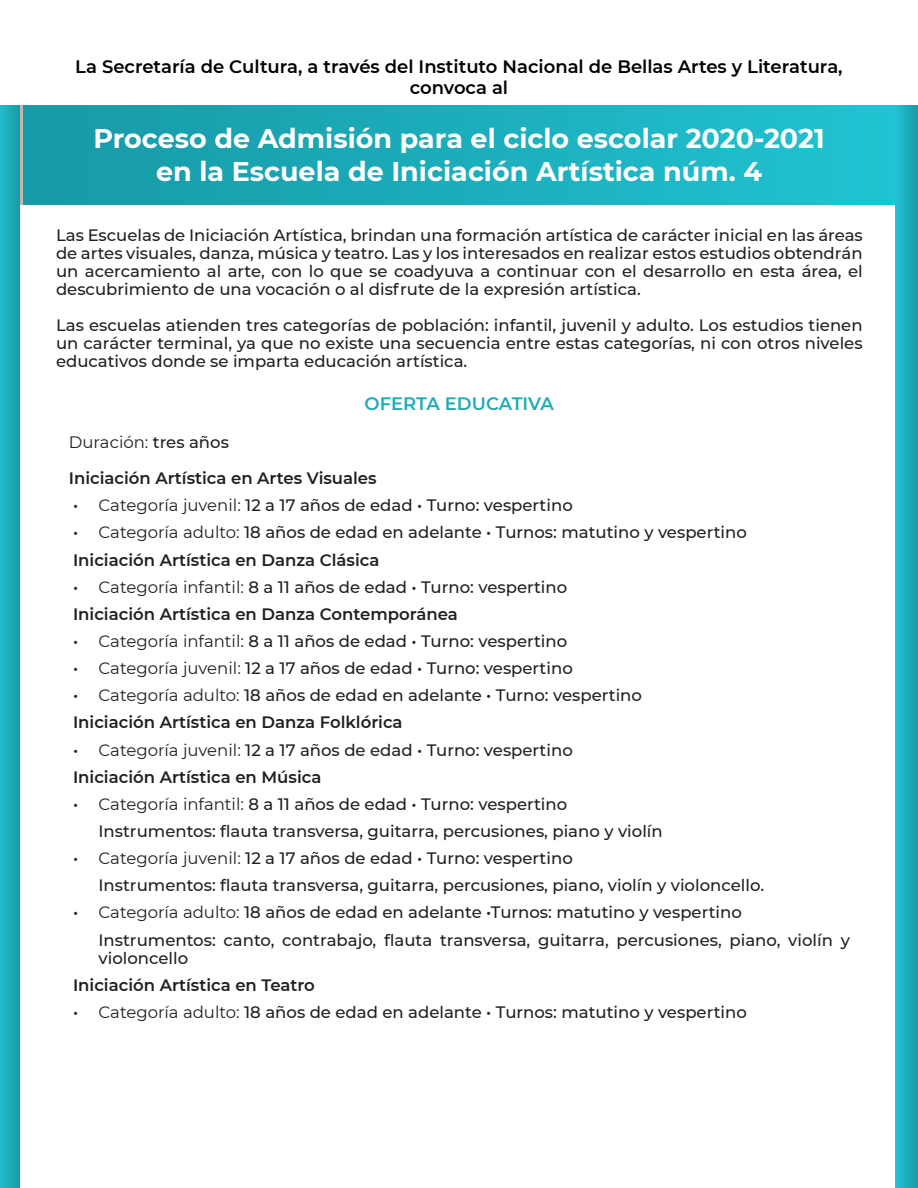
<style>
.page{position:relative;width:918px;height:1188px;background:#fff}
.page>*{position:absolute;margin:0;border:0;box-sizing:border-box;transform-origin:0 0}
.t1{font:700 27px "Montserrat";color:#fff}
.t2{font:600 18px "Montserrat";color:#000001}
.t3{font:600 18px "Montserrat";color:#1cacba}
.Body_Text{font:500 16.5px/18px "Montserrat";color:#231f20;text-align:justify}
.Body_Text-2{font:600 16.5px "Montserrat";color:#231f20}
.Body_Text-3{font:16.5px "Montserrat";color:#231f20}
.s1{font-weight:500}
.s2{font-weight:400}
</style>
<div class="page">
<div style="left:896px;top:105px;width:22px;height:1083px;background:linear-gradient(to right,#20c2d1,#199ca9)"></div>
<div style="left:19px;top:106px;width:877px;height:99px;background:linear-gradient(to right,#1999a5,#20c3d2)"></div>
<div style="left:0;top:106px;width:20px;height:1082px;background:linear-gradient(to right,#20bdcc,#199ca9)"></div>
<p class="t2" style="left:75px;top:54px;width:769px">La Secretaría de Cultura, a través del Instituto Nacional de Bellas Artes y Literatura,</p>
<p class="t2" style="left:410px;top:75px;width:100px">convoca al</p>
<p class="t1" style="left:93px;top:119px;width:733px">Proceso de Admisión para el ciclo escolar 2020-2021</p>
<p class="t1" style="left:156px;top:152px;width:607px">en la Escuela de Iniciación Artística núm. 4</p>
<p class="Body_Text" style="left:56px;top:226px;width:808px">Las Escuelas de Iniciación Artística, brindan una formación artística de carácter inicial en las áreas de artes visuales, danza, música y teatro. Las y los interesados en realizar estos estudios obtendrán un acercamiento al arte, con lo que se coadyuva a continuar con el desarrollo en esta área, el descubrimiento de una vocación o al disfrute de la expresión artística.</p>
<p class="Body_Text" style="left:56px;top:316px;width:808px">Las escuelas atienden tres categorías de población: infantil, juvenil y adulto. Los estudios tienen un carácter terminal, ya que no existe una secuencia entre estas categorías, ni con otros niveles educativos donde se imparta educación artística.</p>
<p class="t3" style="left:365px;top:391px;width:191px">OFERTA EDUCATIVA</p>
<p class="Body_Text-3" style="left:69px;top:431px;width:162px">Duración: <span class="s1">tres años</span></p>
<p class="Body_Text-2" style="left:69px;top:467px;width:309px">Iniciación Artística en Artes Visuales</p>
<p class="Body_Text" style="left:73px;top:496px;width:501px">• <span class="s2">Categoría juvenil:</span> 12 a 17 años de edad • Turno: vespertino</p>
<p class="Body_Text" style="left:73px;top:523px;width:675px">• <span class="s2">Categoría adulto:</span> 18 años de edad en adelante • Turnos: matutino y vespertino</p>
<p class="Body_Text-2" style="left:73px;top:548px;width:308px">Iniciación Artística en Danza Clásica</p>
<p class="Body_Text" style="left:73px;top:577px;width:496px">• <span class="s2">Categoría infantil:</span> 8 a 11 años de edad • Turno: vespertino</p>
<p class="Body_Text-2" style="left:73px;top:602px;width:386px">Iniciación Artística en Danza Contemporánea</p>
<p class="Body_Text" style="left:73px;top:631px;width:496px">• <span class="s2">Categoría infantil:</span> 8 a 11 años de edad • Turno: vespertino</p>
<p class="Body_Text" style="left:73px;top:659px;width:501px">• <span class="s2">Categoría juvenil:</span> 12 a 17 años de edad • Turno: vespertino</p>
<p class="Body_Text" style="left:73px;top:686px;width:571px">• <span class="s2">Categoría adulto:</span> 18 años de edad en adelante • Turno: vespertino</p>
<p class="Body_Text-2" style="left:73px;top:711px;width:331px">Iniciación Artística en Danza Folklórica</p>
<p class="Body_Text" style="left:73px;top:740px;width:501px">• <span class="s2">Categoría juvenil:</span> 12 a 17 años de edad • Turno: vespertino</p>
<p class="Body_Text-2" style="left:73px;top:765px;width:250px">Iniciación Artística en Música</p>
<p class="Body_Text" style="left:73px;top:794px;width:496px">• <span class="s2">Categoría infantil:</span> 8 a 11 años de edad • Turno: vespertino</p>
<p class="Body_Text" style="left:99px;top:822px;width:566px">Instrumentos: flauta transversa, guitarra, percusiones, piano y violín</p>
<p class="Body_Text" style="left:73px;top:849px;width:501px">• <span class="s2">Categoría juvenil:</span> 12 a 17 años de edad • Turno: vespertino</p>
<p class="Body_Text" style="left:99px;top:876px;width:667px">Instrumentos: flauta transversa, guitarra, percusiones, piano, violín y violoncello.</p>
<p class="Body_Text" style="left:73px;top:903px;width:670px">• <span class="s2">Categoría adulto:</span> 18 años de edad en adelante •Turnos: matutino y vespertino</p>
<p class="Body_Text" style="left:99px;top:930px;width:753px">Instrumentos: canto, contrabajo, flauta transversa, guitarra, percusiones, piano, violín y violoncello</p>
<p class="Body_Text-2" style="left:73px;top:973px;width:243px">Iniciación Artística en Teatro</p>
<p class="Body_Text" style="left:73px;top:1002px;width:675px">• <span class="s2">Categoría adulto:</span> 18 años de edad en adelante • Turnos: matutino y vespertino</p>
</div>
